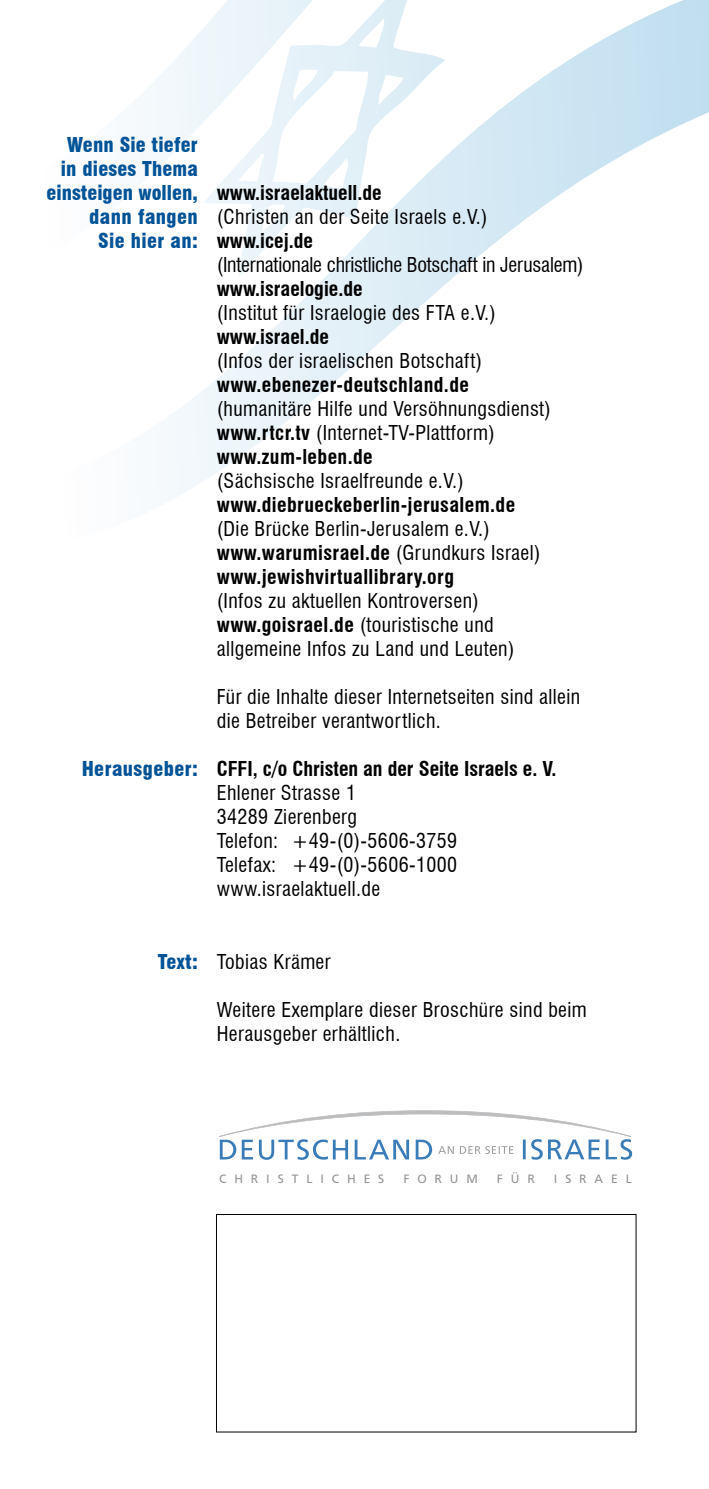
<style>
.page{position:relative;width:709px;height:1489px;background:#fff}
.page>*{position:absolute;margin:0;border:0;box-sizing:border-box;transform-origin:0 0}
.t1{font:condensed 20px/24px "Swiss 721 BT";letter-spacing:.02em;color:#000}
.t2{font:700 condensed 20px "Swiss 721 BT";color:#000}
.t3{font:900 condensed 20px/24px "Swiss 721 BT";letter-spacing:.01em;color:#005397;text-align:right}
.t4{font:700 condensed 20px "Swiss 721 BT";letter-spacing:.02em;color:#000}
.t5{font:condensed 20px "Swiss 721 BT";letter-spacing:-.01em;color:#000}
.t6{font:12.5px "Front Page";letter-spacing:.63em;color:#929395}
.s1{font-weight:700}
</style>
<div class="page">
<svg style="left:145px;top:0;width:564px;height:501px"></svg>
<div style="left:216px;top:1214px;width:420px;height:217px;border:1px solid #000"></div>
<svg style="left:219px;top:1110px;width:414px;height:49px"></svg>
<p class="t3" style="left:46px;top:133px;width:153px">Wenn Sie tiefer in dieses Thema einsteigen wollen, dann fangen<br>Sie hier an:</p>
<p class="t3" style="left:82px;top:757px;width:118px">Herausgeber:</p>
<p class="t2" style="left:217px;top:181px;width:166px">www.israelaktuell.de</p>
<p class="t1" style="left:217px;top:205px;width:272px">(Christen an der Seite Israels e.V.)</p>
<p class="t2" style="left:217px;top:229px;width:98px">www.icej.de</p>
<p class="t5" style="left:217px;top:253px;width:368px">(Internationale christliche Botschaft in Jerusalem)</p>
<p class="t2" style="left:217px;top:277px;width:147px">www.israelogie.de</p>
<p class="t1" style="left:217px;top:301px;width:280px">(Institut für Israelogie des FTA e.V.)</p>
<p class="t2" style="left:217px;top:325px;width:114px">www.israel.de</p>
<p class="t1" style="left:217px;top:349px;width:267px">(Infos der israelischen Botschaft)</p>
<p class="t4" style="left:217px;top:373px;width:254px">www.ebenezer-deutschland.de</p>
<p class="t1" style="left:217px;top:397px;width:336px">(humanitäre Hilfe und Versöhnungsdienst) <span class="s1">www.rtcr.tv</span> (Internet-TV-Plattform) <span class="s1">www.zum-leben.de</span></p>
<p class="t1" style="left:217px;top:469px;width:248px">(Sächsische Israelfreunde e.V.)</p>
<p class="t4" style="left:217px;top:493px;width:300px">www.diebrueckeberlin-jerusalem.de</p>
<p class="t1" style="left:217px;top:517px;width:325px">(Die Brücke Berlin-Jerusalem e.V.) <span class="s1">www.warumisrael.de</span> (Grundkurs Israel) <span class="s1">www.jewishvirtuallibrary.org</span></p>
<p class="t1" style="left:217px;top:589px;width:299px">(Infos zu aktuellen Kontroversen) <span class="s1">www.goisrael.de</span> (touristische und allgemeine Infos zu Land und Leuten)</p>
<p class="t1" style="left:217px;top:685px;width:365px">Für die Inhalte dieser Internetseiten sind allein die Betreiber verantwortlich.</p>
<p class="t2" style="left:217px;top:757px;width:341px">CFFI, c/o Christen an der Seite Israels e. V.</p>
<p class="t1" style="left:217px;top:781px;width:242px">Ehlener Strasse 1<br>34289 Zierenberg<br>Telefon: +49-(0)-5606-3759<br>Telefax: +49-(0)-5606-1000 www.israelaktuell.de</p>
<p class="t3" style="left:158px;top:949px;width:41px">Text:</p>
<p class="t1" style="left:217px;top:949px;width:115px">Tobias Krämer</p>
<p class="t1" style="left:217px;top:997px;width:371px">Weitere Exemplare dieser Broschüre sind beim<br>Herausgeber erhältlich.</p>
<p class="t6" style="left:219px;top:1171px;width:167px">CHRISTLICHES</p>
<p class="t6" style="left:403px;top:1171px;width:76px">FORUM</p>
<p class="t6" style="left:497px;top:1171px;width:39px">FÜR</p>
<p class="t6" style="left:554px;top:1171px;width:79px">ISRAEL</p>
</div>
